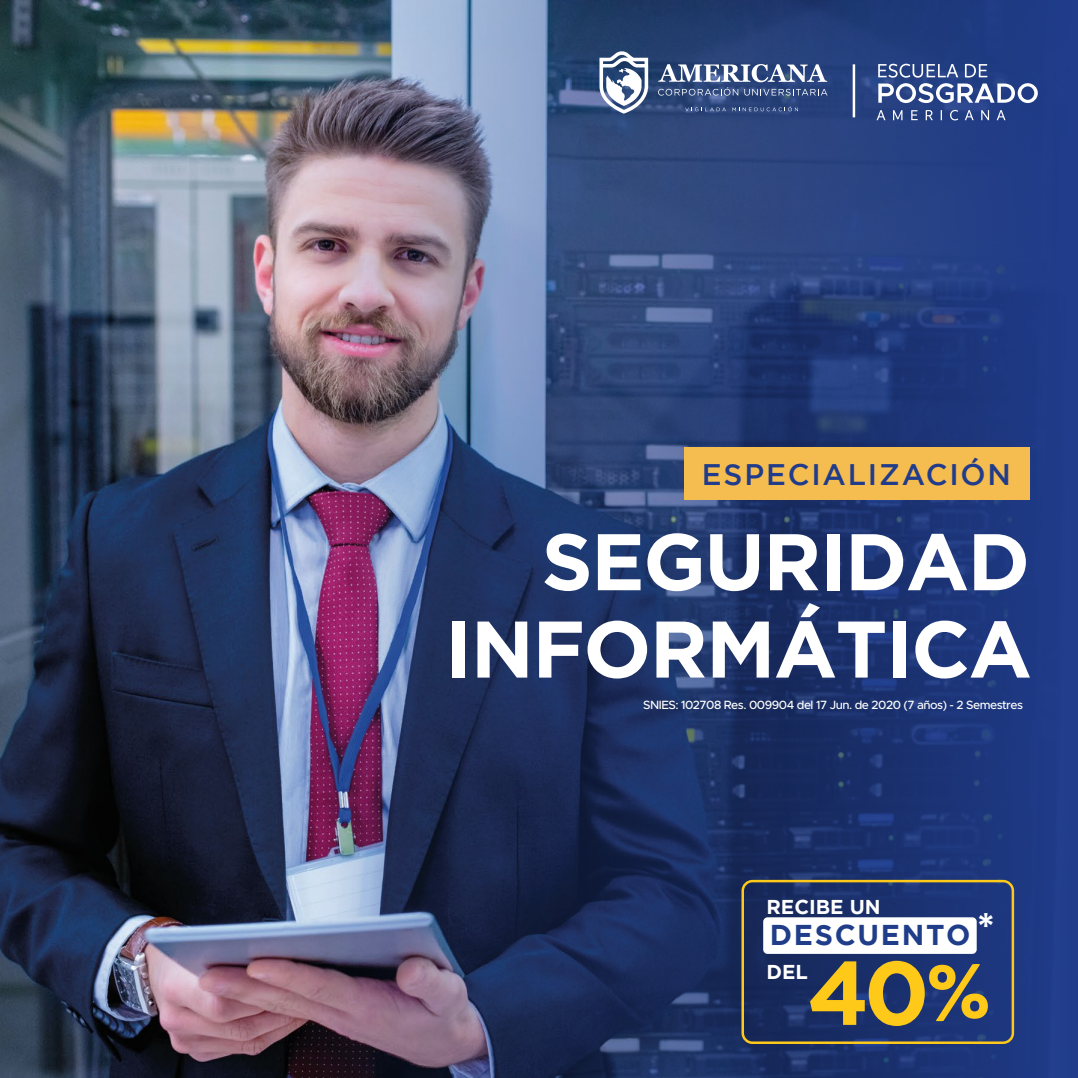
<style>
.page{position:relative;width:1078px;height:1078px;background:#fff}
.page>*{position:absolute;margin:0;border:0;box-sizing:border-box;transform-origin:0 0}
.t1{font:700 90px "Gotham";color:#fec918}
.t2{font:900 80.75px "Branding";color:#fec918}
.t3{font:700 80px/87.2px "Gotham";letter-spacing:-.02em;color:#fff;text-align:right}
.t4{font:500 29.75px "Gotham";letter-spacing:.06em;color:#203c8b}
.t5{font:700 28.5px "Gotham";letter-spacing:.06em;color:#1f3d89}
.t6{font:700 20px "Gotham";color:#fff}
.t7{font:500 12px "Metropolis";letter-spacing:-.04em;color:#fff}
.s1{font-size:42.5px;color:#fff}
</style>
<div class="page">
<img style="left:0;top:0;width:283px;height:1077px">
<img style="left:283px;top:0;width:794px;height:1077px">
<div style="left:684px;top:447px;width:345px;height:53px;background:#f5bc50"></div>
<div style="left:763px;top:917px;width:213px;height:36px;background:#fff;border-radius:4px"></div>
<div style="left:741px;top:879px;width:272px;height:164px;border:2px solid #fec918;border-radius:10px"></div>
<svg style="left:878px;top:64px;width:159px;height:39px"></svg>
<svg style="left:876px;top:110px;width:9px;height:10px"></svg>
<svg style="left:892px;top:110px;width:10px;height:10px"></svg>
<svg style="left:911px;top:110px;width:6px;height:10px"></svg>
<svg style="left:925px;top:110px;width:7px;height:10px"></svg>
<svg style="left:949px;top:110px;width:8px;height:10px"></svg>
<svg style="left:964px;top:110px;width:9px;height:10px"></svg>
<svg style="left:980px;top:110px;width:8px;height:10px"></svg>
<svg style="left:996px;top:110px;width:9px;height:10px"></svg>
<hr style="left:852px;top:64px;width:3px;height:53px;background:#fff">
<svg style="left:685px;top:107px;width:40px;height:4px"></svg>
<svg style="left:732px;top:106px;width:65px;height:5px"></svg>
<svg style="left:599px;top:50px;width:49px;height:64px"></svg>
<svg style="left:658px;top:64px;width:169px;height:32px;background:#64779e"></svg>
<h3 class="t4" style="left:701px;top:457px;width:310px">ESPECIALIZACIÓN</h3>
<h3 class="t3" style="left:445px;top:516px;width:587px">SEGURIDAD<br>INFORMÁTICA</h3>
<p class="t7" style="left:643px;top:697px;width:381px">SNIES: 102708 Res. 009904 del 17 Jun. de 2020 (7 años) - 2 Semestres</p>
<h3 class="t6" style="left:766px;top:894px;width:116px">RECIBE UN</h3>
<h3 class="t5" style="left:769px;top:918px;width:227px">DESCUENTO <span class="s1">*</span></h3>
<h1 class="t1" style="left:807px;top:940px;width:124px">40</h1>
<h3 class="t6" style="left:766px;top:960px;width:43px">DEL</h3>
<h2 class="t2" style="left:926px;top:942px;width:64px">%</h2>
</div>
